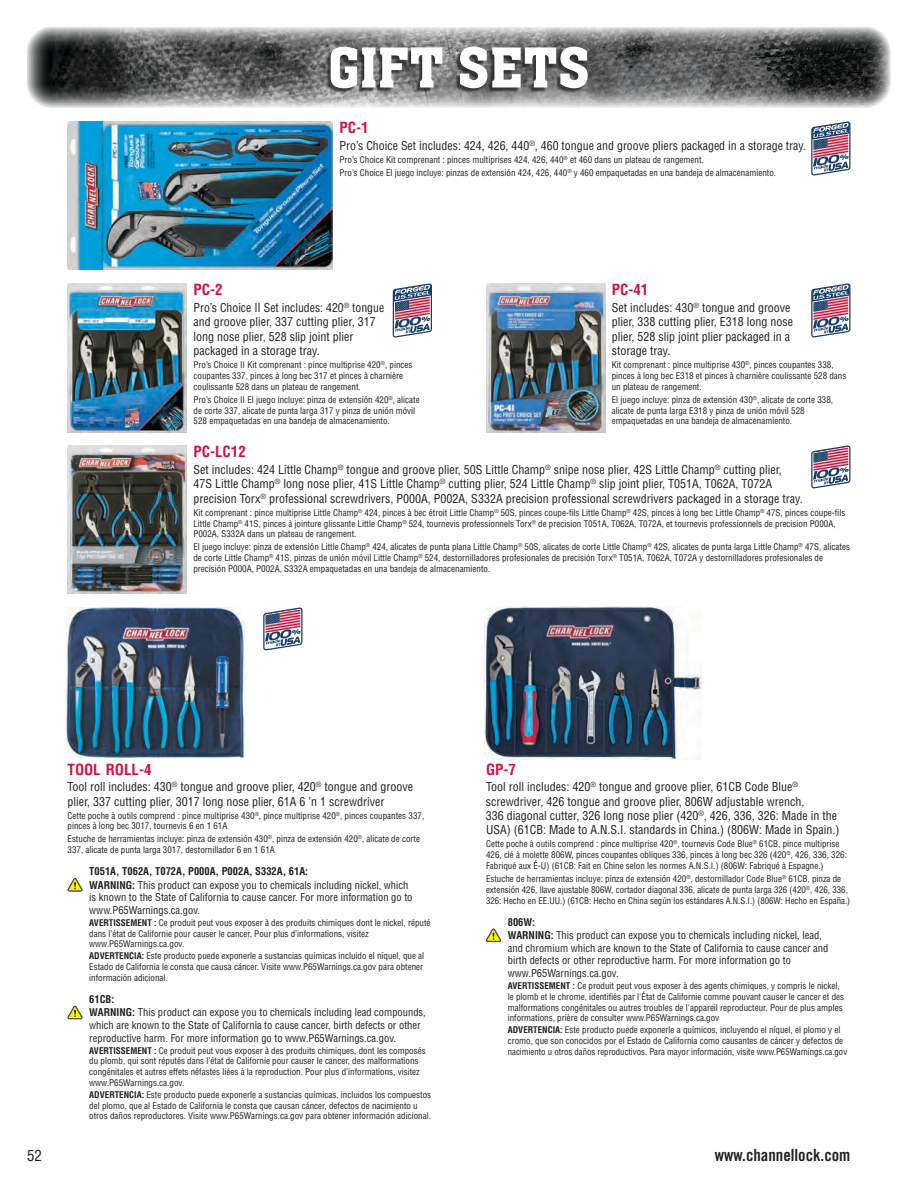
<style>
.page{position:relative;width:918px;height:1188px;background:#fff}
.page>*{position:absolute;margin:0;border:0;box-sizing:border-box;transform-origin:0 0}
.t1{font:60px "Aachen Medium Plain";letter-spacing:.01em;color:#fff}
.t2{font:16.8px "Trade Gothic Bold Cond Twenty";color:#231f20}
.t3{font:700 condensed 15px "Helvetica";color:#d41145}
.t4{font:condensed 15px "Helvetica";color:#231f20}
.t5{font:condensed 12px/14.4px "Helvetica";color:#231f20}
.t6{font:condensed 10.5px/12.6px "Helvetica";color:#231f20}
.t7{font:condensed 9px/10.8px "Helvetica";color:#231f20}
.s1{font-weight:700}
</style>
<div class="page">
<img style="left:67px;top:608px;width:178px;height:149px">
<img style="left:484px;top:606px;width:218px;height:154px">
<img style="left:68px;top:122px;width:265px;height:148px">
<img style="left:27px;top:27px;width:864px;height:81px">
<div style="left:326px;top:48px;width:260px;height:45px;background:#231f20;opacity:.75"></div>
<img style="left:67px;top:284px;width:120px;height:148px">
<img style="left:486px;top:284px;width:119px;height:148px">
<svg style="left:393px;top:284px;width:39px;height:54px"></svg>
<svg style="left:811px;top:284px;width:39px;height:54px"></svg>
<img style="left:68px;top:446px;width:119px;height:148px">
<svg style="left:811px;top:446px;width:39px;height:42px"></svg>
<svg style="left:811px;top:122px;width:39px;height:54px"></svg>
<svg style="left:263px;top:608px;width:40px;height:42px"></svg>
<svg style="left:68px;top:878px;width:15px;height:14px"></svg>
<svg style="left:486px;top:929px;width:15px;height:13px"></svg>
<svg style="left:68px;top:1006px;width:15px;height:13px"></svg>
<h1 class="t1" style="left:328px;top:32px;width:264px">GIFT SETS</h1>
<h3 class="t3" style="left:340px;top:119px;width:31px">PC-1</h3>
<h3 class="t5" style="left:340px;top:138px;width:468px">Pro’s Choice Set includes: 424, 426, 440<sup>®</sup>, 460 tongue and groove pliers packaged in a storage tray.</h3>
<p class="t7" style="left:340px;top:153px;width:438px;line-height:12.9px">Pro’s Choice Kit comprenant : pinces multiprises 424, 426, 440<sup>®</sup> et 460 dans un plateau de rangement.<br>Pro’s Choice El juego incluye: pinzas de extensión 424, 426, 440<sup>®</sup> y 460 empaquetadas en una bandeja de almacenamiento.</p>
<h3 class="t3" style="left:194px;top:281px;width:31px">PC-2</h3>
<h3 class="t5" style="left:194px;top:300px;width:192px">Pro’s Choice II Set includes: 420<sup>®</sup> tongue and groove plier, 337 cutting plier, 317 long nose plier, 528 slip joint plier packaged in a storage tray.</h3>
<p class="t7" style="left:194px;top:359px;width:220px">Pro’s Choice II Kit comprenant : pince multiprise 420<sup>®</sup>, pinces coupantes 337, pinces à long bec 317 et pinces à charnière coulissante 528 dans un plateau de rangement.</p>
<p class="t7" style="left:194px;top:394px;width:228px">Pro’s Choice II El juego incluye: pinza de extensión 420<sup>®</sup>, alicate de corte 337, alicate de punta larga 317 y pinza de unión móvil<br>528 empaquetadas en una bandeja de almacenamiento.</p>
<h3 class="t3" style="left:612px;top:281px;width:38px">PC-41</h3>
<h3 class="t5" style="left:612px;top:300px;width:183px">Set includes: 430<sup>®</sup> tongue and groove plier, 338 cutting plier, E318 long nose plier, 528 slip joint plier packaged in a storage tray.</h3>
<p class="t7" style="left:612px;top:359px;width:236px">Kit comprenant : pince multiprise 430<sup>®</sup>, pinces coupantes 338, pinces à long bec E318 et pinces à charnière coulissante 528 dans un plateau de rangement.</p>
<p class="t7" style="left:612px;top:394px;width:223px">El juego incluye: pinza de extensión 430<sup>®</sup>, alicate de corte 338, alicate de punta larga E318 y pinza de unión móvil 528 empaquetadas en una bandeja de almacenamiento.</p>
<h3 class="t3" style="left:193px;top:443px;width:54px">PC-LC12</h3>
<p class="t5" style="left:193px;top:462px;width:611px">Set includes: 424 Little Champ<sup>®</sup> tongue and groove plier, 50S Little Champ<sup>®</sup> snipe nose plier, 42S Little Champ<sup>®</sup> cutting plier,<br>47S Little Champ<sup>®</sup> long nose plier, 41S Little Champ<sup>®</sup> cutting plier, 524 Little Champ<sup>®</sup> slip joint plier, T051A, T062A, T072A precision Torx<sup>®</sup> professional screwdrivers, P000A, P002A, S332A precision professional screwdrivers packaged in a storage tray.</p>
<p class="t7" style="left:193px;top:507px;width:653px">Kit comprenant : pince multiprise Little Champ<sup>®</sup> 424, pinces à bec étroit Little Champ<sup>®</sup> 50S, pinces coupe-fils Little Champ<sup>®</sup> 42S, pinces à long bec Little Champ<sup>®</sup> 47S, pinces coupe-fils<br>Little Champ<sup>®</sup> 41S, pinces à jointure glissante Little Champ<sup>®</sup> 524, tournevis professionnels Torx<sup>®</sup> de precision T051A, T062A, T072A, et tournevis professionnels de precision P000A,<br>P002A, S332A dans un plateau de rangement.</p>
<p class="t7" style="left:193px;top:542px;width:658px">El juego incluye: pinza de extensión Little Champ<sup>®</sup> 424, alicates de punta plana Little Champ<sup>®</sup> 50S, alicates de corte Little Champ<sup>®</sup> 42S, alicates de punta larga Little Champ<sup>®</sup> 47S, alicates de corte Little Champ<sup>®</sup> 41S, pinzas de unión móvil Little Champ<sup>®</sup> 524, destornilladores profesionales de precisión Torx<sup>®</sup> T051A, T062A, T072A y destornilladores profesionales de precisión P000A, P002A, S332A empaquetadas en una bandeja de almacenamiento.</p>
<h3 class="t3" style="left:68px;top:760px;width:86px">TOOL ROLL-4</h3>
<h3 class="t5" style="left:67px;top:780px;width:347px">Tool roll includes: 430<sup>®</sup> tongue and groove plier, 420<sup>®</sup> tongue and groove plier, 337 cutting plier, 3017 long nose plier, 61A 6 ’n 1 screwdriver</h3>
<p class="t7" style="left:68px;top:810px;width:358px">Cette poche à outils comprend : pince multiprise 430<sup>®</sup>, pince multiprise 420<sup>®</sup>, pinces coupantes 337, pinces à long bec 3017, tournevis 6 en 1 61A</p>
<p class="t7" style="left:68px;top:834px;width:354px">Estuche de herramientas incluye: pinza de extensión 430<sup>®</sup>, pinza de extensión 420<sup>®</sup>, alicate de corte<br>337, alicate de punta larga 3017, destornillador 6 en 1 61A</p>
<p class="t6" style="left:89px;top:864px;width:321px;line-height:13.6px"><span class="s1">T051A, T062A, T072A, P000A, P002A, S332A, 61A:<br>WARNING:</span> This product can expose you to chemicals including nickel, which</p>
<p class="t6" style="left:89px;top:891px;width:325px">is known to the State of California to cause cancer. For more information go to www.P65Warnings.ca.gov.</p>
<p class="t7" style="left:89px;top:917px;width:343px"><span class="s1">AVERTISSEMENT :</span> Ce produit peut vous exposer à des produits chimiques dont le nickel, réputé dans l’état de Californie pour causer le cancer. Pour plus d’informations, visitez www.P65Warnings.ca.gov.</p>
<p class="t7" style="left:89px;top:951px;width:336px;text-align:justify"><span class="s1">ADVERTENCIA:</span> Este producto puede exponerle a sustancias químicas incluido el níquel, que al Estado de California le consta que causa cáncer. Visite www.P65Warnings.ca.gov para obtener información adicional.</p>
<p class="t6" style="left:89px;top:992px;width:338px;line-height:13.6px"><span class="s1">61CB:<br>WARNING:</span> This product can expose you to chemicals including lead compounds,</p>
<p class="t6" style="left:89px;top:1019px;width:333px">which are known to the State of California to cause cancer, birth defects or other reproductive harm. For more information go to www.P65Warnings.ca.gov.</p>
<p class="t7" style="left:89px;top:1045px;width:338px"><span class="s1">AVERTISSEMENT :</span> Ce produit peut vous exposer à des produits chimiques, dont les composés du plomb, qui sont réputés dans l’état de Californie pour causer le cancer, des malformations congénitales et autres effets néfastes liées à la reproduction. Pour plus d’informations, visitez www.P65Warnings.ca.gov.</p>
<p class="t7" style="left:89px;top:1089px;width:343px"><span class="s1">ADVERTENCIA:</span> Este producto puede exponerle a sustancias químicas, incluidos los compuestos del plomo, que al Estado de California le consta que causan cáncer, defectos de nacimiento u otros daños reproductores. Visite www.P65Warnings.ca.gov para obtener información adicional.</p>
<h3 class="t3" style="left:486px;top:760px;width:31px">GP-7</h3>
<p class="t5" style="left:486px;top:780px;width:355px">Tool roll includes: 420<sup>®</sup> tongue and groove plier, 61CB Code Blue<sup>® </sup>screwdriver, 426 tongue and groove plier, 806W adjustable wrench,<br>336 diagonal cutter, 326 long nose plier (420<sup>®</sup>, 426, 336, 326: Made in the USA) (61CB: Made to A.N.S.I. standards in China.) (806W: Made in Spain.)</p>
<p class="t7" style="left:486px;top:839px;width:362px">Cette poche à outils comprend : pince multiprise 420<sup>®</sup>, tournevis Code Blue<sup>®</sup> 61CB, pince multiprise<br>426, clé à molette 806W, pinces coupantes obliques 336, pinces à long bec 326 (420<sup>®</sup>, 426, 336, 326:<br>Fabriqué aux É-U) (61CB: Fait en Chine selon les normes A.N.S.I.) (806W: Fabriqué à Espagne.)</p>
<p class="t7" style="left:486px;top:873px;width:366px">Estuche de herramientas incluye: pinza de extensión 420<sup>®</sup>, destornillador Code Blue<sup>®</sup> 61CB, pinza de extensión 426, llave ajustable 806W, cortador diagonal 336, alicate de punta larga 326 (420<sup>®</sup>, 426, 336,<br>326: Hecho en EE.UU.) (61CB: Hecho en China según los estándares A.N.S.I.) (806W: Hecho en España.)</p>
<p class="t6" style="left:508px;top:915px;width:316px;line-height:13.6px"><span class="s1">806W:<br>WARNING:</span> This product can expose you to chemicals including nickel, lead,</p>
<p class="t6" style="left:508px;top:942px;width:322px">and chromium which are known to the State of California to cause cancer and birth defects or other reproductive harm. For more information go to www.P65Warnings.ca.gov.</p>
<p class="t7" style="left:508px;top:980px;width:338px"><span class="s1">AVERTISSEMENT :</span> Ce produit peut vous exposer à des agents chimiques, y compris le nickel, le plomb et le chrome, identifiés par l'État de Californie comme pouvant causer le cancer et des malformations congénitales ou autres troubles de l'appareil reproducteur. Pour de plus amples informations, prière de consulter www.P65Warnings.ca.gov</p>
<p class="t7" style="left:508px;top:1024px;width:341px"><span class="s1">ADVERTENCIA:</span> Este producto puede exponerle a químicos, incluyendo el níquel, el plomo y el cromo, que son conocidos por el Estado de California como causantes de cáncer y defectos de nacimiento u otros daños reproductivos. Para mayor información, visite www.P65Warnings.ca.gov</p>
<h3 class="t4" style="left:27px;top:1146px;width:16px">52</h3>
<h2 class="t2" style="left:715px;top:1145px;width:137px">www.channellock.com</h2>
</div>
